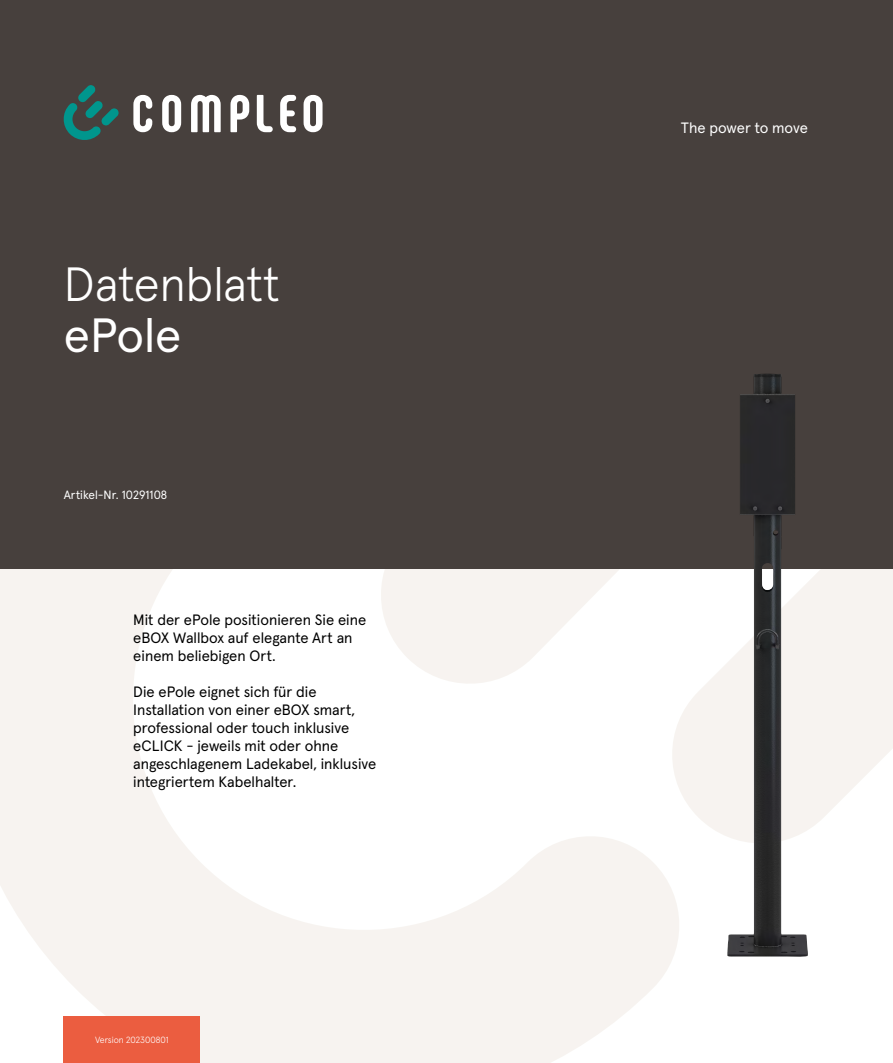
<style>
.page{position:relative;width:893px;height:1063px;background:#fff}
.page>*{position:absolute;margin:0;border:0;box-sizing:border-box;transform-origin:0 0}
.t1{font:300 48px "Apercu Pro";color:#fff}
.t2{font:48px "Apercu Pro";color:#fff}
.t3{font:15px/18px "Apercu Pro";color:#000}
.t4{font:15px "Apercu Pro";letter-spacing:-.005em;color:#fff}
.t5{font:12px "Apercu Pro";color:#fff}
.t6{font:300 9px "Apercu Pro";color:#fff}
</style>
<div class="page">
<svg style="left:0;top:569px;width:679px;height:494px;fill:#f7f3f0"></svg>
<svg style="left:663px;top:569px;width:230px;height:283px;fill:#f7f3f0"></svg>
<div style="left:0;top:0;width:893px;height:569px;background:#47403d"></div>
<div style="left:64px;top:1016px;width:136px;height:47px;background:#eb5d40"></div>
<img style="left:727px;top:373px;width:81px;height:584px">
<svg style="left:63px;top:85px;width:56px;height:55px"></svg>
<svg style="left:162px;top:95px;width:19px;height:37px"></svg>
<svg style="left:304px;top:95px;width:19px;height:37px"></svg>
<svg style="left:280px;top:95px;width:16px;height:37px"></svg>
<svg style="left:191px;top:95px;width:30px;height:37px"></svg>
<svg style="left:230px;top:95px;width:19px;height:37px"></svg>
<svg style="left:133px;top:95px;width:19px;height:37px"></svg>
<svg style="left:257px;top:95px;width:16px;height:37px"></svg>
<h1 class="t1" style="left:64px;top:248px;width:218px">Datenblatt</h1>
<h1 class="t2" style="left:64px;top:298px;width:119px">ePole</h1>
<p class="t5" style="left:64px;top:486px;width:105px">Artikel-Nr. 10291108</p>
<p class="t3" style="left:133px;top:610px;width:234px">Mit der ePole positionieren Sie eine eBOX Wallbox auf elegante Art an einem beliebigen Ort.</p>
<p class="t3" style="left:133px;top:682px;width:244px">Die ePole eignet sich für die<br>Installation von einer eBOX smart, professional oder touch inklusive eCLICK - jeweils mit oder ohne angeschlagenem Ladekabel, inklusive integriertem Kabelhalter.</p>
<p class="t6" style="left:95px;top:1033px;width:75px">Version 202300801</p>
<p class="t4" style="left:681px;top:116px;width:129px">The power to move</p>
</div>
